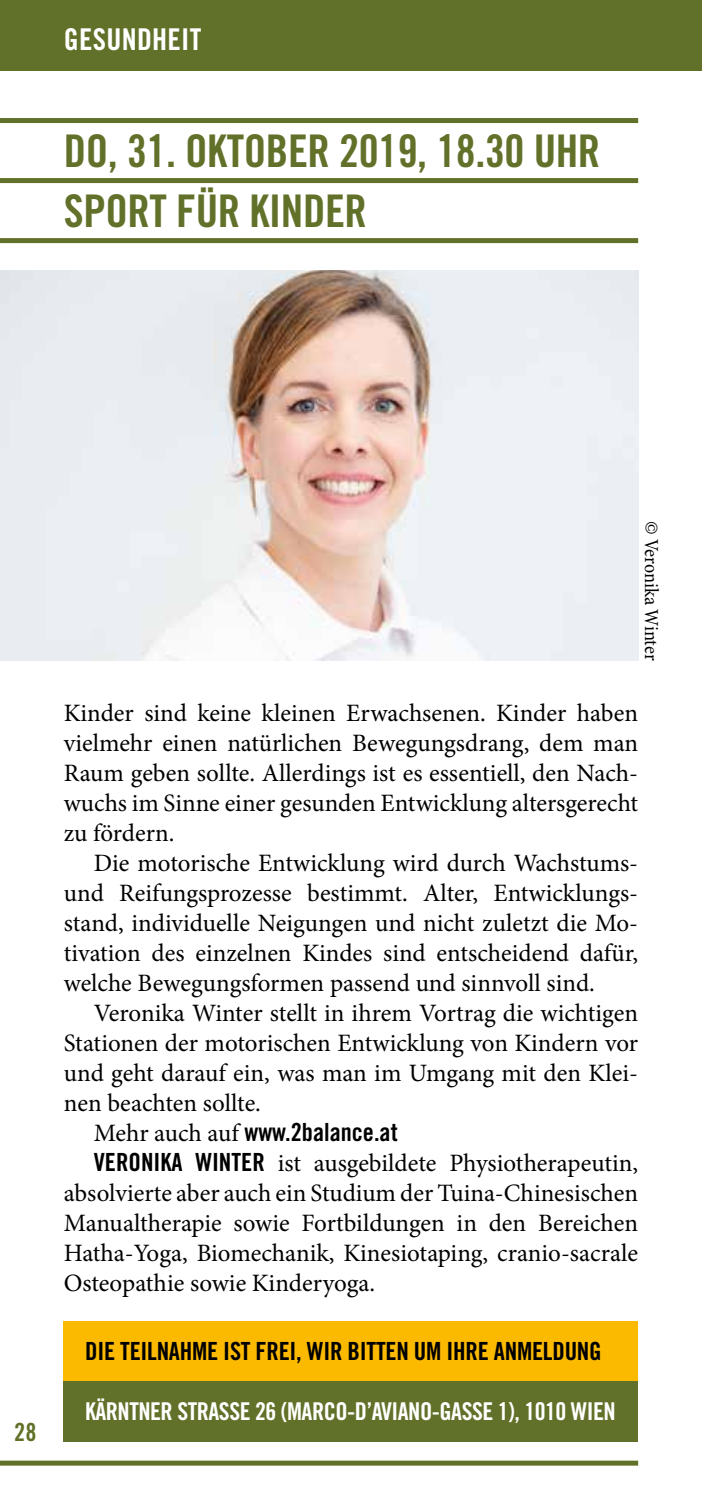
<style>
.page{position:relative;width:702px;height:1489px;background:#fff}
.page>*{position:absolute;margin:0;border:0;box-sizing:border-box;transform-origin:0 0}
.t1{font:45px/60px "Trade Gothic LT Std Bd Cn 20";letter-spacing:-.01em;color:#627129}
.t2{font:30px "Trade Gothic LT Std Bd Cn 20";letter-spacing:.01em;color:#fff}
.t3{font:25px/30px "Minion Pro";color:#000;text-align:justify}
.t4{font:25px/30px "Trade Gothic LT Std Bd Cn 20";letter-spacing:-.01em;color:#000}
.t5{font:25px "Trade Gothic LT Std Bd Cn 20";color:#627129}
.t6{font:24.5px "Trade Gothic LT Std Bd Cn 20";letter-spacing:-.02em;color:#fff}
.t7{font:condensed 20px "Minion Pro";letter-spacing:-.01em;color:#000}
.s1{font-family:"Minion Pro"}
</style>
<div class="page">
<div style="left:0;top:1460px;width:638px;height:5px;background:#627129"></div>
<div style="left:0;top:118px;width:638px;height:5px;background:#627129"></div>
<div style="left:0;top:178px;width:638px;height:5px;background:#627129"></div>
<div style="left:0;top:238px;width:638px;height:5px;background:#627129"></div>
<div style="left:0;top:0;width:702px;height:71px;background:#627129"></div>
<img style="left:0;top:270px;width:638px;height:390px">
<div style="left:64px;top:1320px;width:574px;height:60px;background:#fbba00"></div>
<div style="left:64px;top:1380px;width:574px;height:60px;background:#627129"></div>
<p class="t2" style="left:64px;top:21px;width:214px">KUNST UND KULTUR</p>
<p class="t2" style="left:64px;top:21px;width:139px">GESUNDHEIT</p>
<h1 class="t1" style="left:64px;top:120px;width:538px">DO, 31. OKTOBER 2019, 18.30 UHR<br>SPORT FÜR KINDER</h1>
<p class="t5" style="left:14px;top:1416px;width:24px">28</p>
<p class="t7" style="left:663px;top:521px;width:141px;rotate:90deg">© Veronika Winter</p>
<p class="t3" style="left:64px;top:698px;width:576px">Kinder sind keine kleinen Erwachsenen. Kinder haben vielmehr einen natürlichen Bewegungsdrang, dem man Raum geben sollte. Allerdings ist es essentiell, den Nach&shy;wuchs im Sinne einer gesunden Entwicklung altersgerecht zu fördern.</p>
<p class="t3" style="left:64px;top:848px;width:576px;text-indent:30px">Die motorische Entwicklung wird durch Wachstums&shy;und Reifungsprozesse bestimmt. Alter, Entwicklungs&shy;stand, individuelle Neigungen und nicht zuletzt die Mo&shy;tivation des einzelnen Kindes sind entscheidend dafür, welche Bewegungsformen passend und sinnvoll sind.</p>
<p class="t3" style="left:64px;top:998px;width:576px;text-indent:30px">Veronika Winter stellt in ihrem Vortrag die wichtigen Stationen der motorischen Entwicklung von Kindern vor und geht darauf ein, was man im Umgang mit den Klei&shy;nen beachten sollte.</p>
<p class="t4" style="left:94px;top:1116px;width:305px"><span class="s1">Mehr auch auf</span> WWW.2BALANCE.AT<br>VERONI</p>
<p class="t4" style="left:160px;top:1146px;width:63px">KA WINTER</p>
<p class="t3" style="left:64px;top:1148px;width:576px;text-indent:214px">ist ausgebildete Physiotherapeutin, absolvierte aber auch ein Studium der Tuina-Chinesischen Manualtherapie sowie Fortbildungen in den Bereichen Hatha-Yoga, Biomechanik, Kinesiotaping, cranio-sacrale Osteopathie sowie Kinderyoga.</p>
<p class="t4" style="left:85px;top:1335px;width:518px">DIE TEILNAHME IST FREI, WIR BITTEN UM IHRE ANMELDUNG</p>
<p class="t6" style="left:85px;top:1396px;width:532px">KÄRNTNER STRASSE 26 (MARCO-D’AVIANO-GASSE 1), 1010 WIEN</p>
</div>
